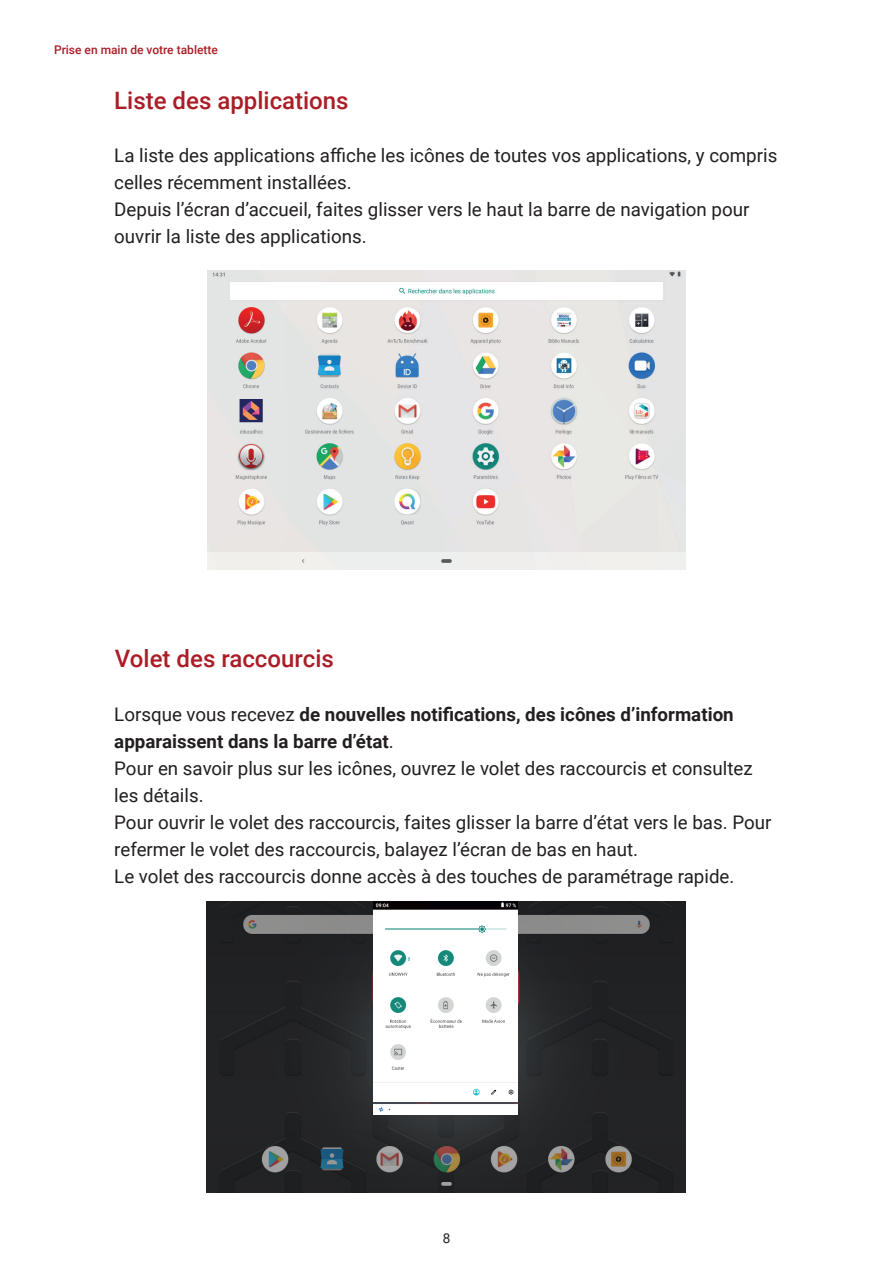
<style>
.page{position:relative;width:893px;height:1263px;background:#fff}
.page>*{position:absolute;margin:0;border:0;box-sizing:border-box;transform-origin:0 0}
.t1{font:500 24px "Roboto";color:#ab1d26}
.t2{font:18.75px/27px "Roboto";color:#231f20}
.t3{font:13.5px "Roboto";color:#231f20}
.t4{font:500 12px "Roboto";color:#ab1d26}
.s1{font-weight:700}
</style>
<div class="page">
<img style="left:207px;top:270px;width:479px;height:299px">
<svg style="left:207px;top:901px;width:478px;height:292px;background:#2b2c2e"></svg>
<img style="left:373px;top:901px;width:144px;height:213px">
<p class="t4" style="left:54px;top:41px;width:165px">Prise en main de votre tablette</p>
<p class="t1" style="left:114px;top:84px;width:236px">Liste des applications</p>
<p class="t2" style="left:114px;top:141px;width:665px">La liste des applications affiche les icônes de toutes vos applications, y compris celles récemment installées.<br>Depuis l’écran d’accueil, faites glisser vers le haut la barre de navigation pour ouvrir la liste des applications.</p>
<p class="t1" style="left:115px;top:641px;width:220px">Volet des raccourcis</p>
<p class="t2" style="left:114px;top:700px;width:659px">Lorsque vous recevez <span class="s1">de nouvelles notifications, des icônes d’information apparaissent dans la barre d’état</span>.<br>Pour en savoir plus sur les icônes, ouvrez le volet des raccourcis et consultez les détails.<br>Pour ouvrir le volet des raccourcis, faites glisser la barre d’état vers le bas. Pour refermer le volet des raccourcis, balayez l’écran de bas en haut.<br>Le volet des raccourcis donne accès à des touches de paramétrage rapide.</p>
<p class="t3" style="left:443px;top:1229px;width:9px">8</p>
</div>
